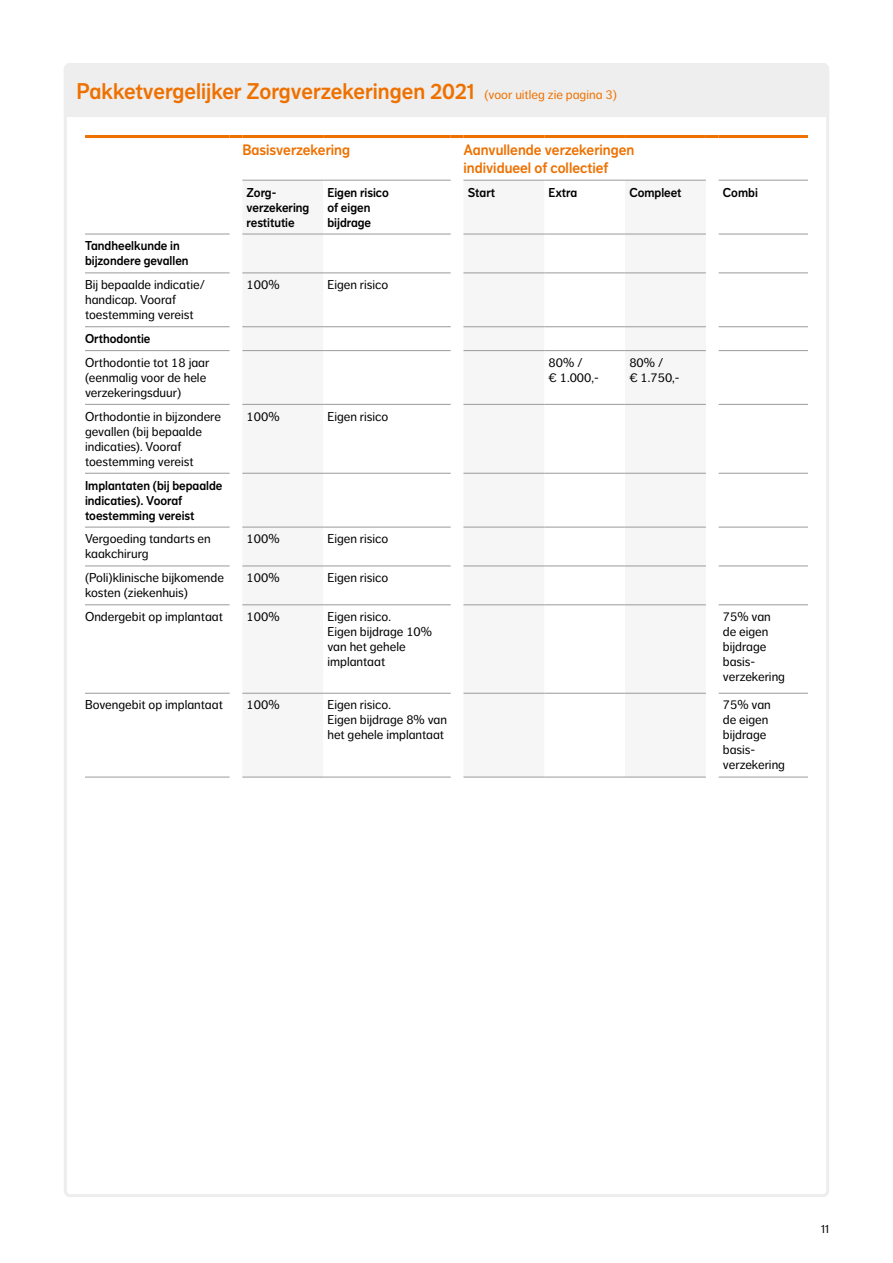
<style>
.page{position:relative;width:893px;height:1263px;background:#fff}
.page>*{position:absolute;margin:0;border:0;box-sizing:border-box;transform-origin:0 0}
.t1{font:22.5px "NN Dagny Display";color:#ee7100}
.t2{font:15px/18px "NN Dagny Display";color:#ee7100}
.t3{font:12.75px/15px "NN Dagny Text";color:#000}
.t4{font:12.75px/15px "NN Dagny Display";color:#000}
.t5{font:12px "NN Dagny Text";color:#000}
.s1{font-family:"NN Dagny Text";font-size:12.75px}
</style>
<div class="page">
<div style="left:64px;top:63px;width:765px;height:54px;background:#efeeee"></div>
<svg style="left:242px;top:273px;width:464px;height:420px;fill:#f6f6f7"></svg>
<hr style="left:85px;top:233px;width:145px;height:2px;background:#a6a5a5">
<hr style="left:242px;top:233px;width:81px;height:2px;background:#a6a5a5">
<hr style="left:323px;top:233px;width:128px;height:2px;background:#a6a5a5">
<hr style="left:463px;top:233px;width:81px;height:2px;background:#a6a5a5">
<hr style="left:544px;top:233px;width:81px;height:2px;background:#a6a5a5">
<hr style="left:625px;top:233px;width:81px;height:2px;background:#a6a5a5">
<hr style="left:719px;top:233px;width:89px;height:2px;background:#a6a5a5">
<hr style="left:85px;top:272px;width:145px;height:1px;background:#a6a5a5">
<hr style="left:242px;top:272px;width:81px;height:1px;background:#a6a5a5">
<hr style="left:323px;top:272px;width:128px;height:1px;background:#a6a5a5">
<hr style="left:463px;top:272px;width:81px;height:1px;background:#a6a5a5">
<hr style="left:544px;top:272px;width:81px;height:1px;background:#a6a5a5">
<hr style="left:625px;top:272px;width:81px;height:1px;background:#a6a5a5">
<hr style="left:719px;top:272px;width:89px;height:1px;background:#a6a5a5">
<hr style="left:85px;top:326px;width:145px;height:1px;background:#a6a5a5">
<hr style="left:242px;top:326px;width:81px;height:1px;background:#a6a5a5">
<hr style="left:323px;top:326px;width:128px;height:1px;background:#a6a5a5">
<hr style="left:463px;top:326px;width:81px;height:1px;background:#a6a5a5">
<hr style="left:544px;top:326px;width:81px;height:1px;background:#a6a5a5">
<hr style="left:625px;top:326px;width:81px;height:1px;background:#a6a5a5">
<hr style="left:719px;top:326px;width:89px;height:1px;background:#a6a5a5">
<hr style="left:85px;top:350px;width:145px;height:1px;background:#a6a5a5">
<hr style="left:242px;top:350px;width:81px;height:1px;background:#a6a5a5">
<hr style="left:323px;top:350px;width:128px;height:1px;background:#a6a5a5">
<hr style="left:463px;top:350px;width:81px;height:1px;background:#a6a5a5">
<hr style="left:544px;top:350px;width:81px;height:1px;background:#a6a5a5">
<hr style="left:625px;top:350px;width:81px;height:1px;background:#a6a5a5">
<hr style="left:719px;top:350px;width:89px;height:1px;background:#a6a5a5">
<hr style="left:85px;top:404px;width:145px;height:1px;background:#a6a5a5">
<hr style="left:242px;top:404px;width:81px;height:1px;background:#a6a5a5">
<hr style="left:323px;top:404px;width:128px;height:1px;background:#a6a5a5">
<hr style="left:463px;top:404px;width:81px;height:1px;background:#a6a5a5">
<hr style="left:544px;top:404px;width:81px;height:1px;background:#a6a5a5">
<hr style="left:625px;top:404px;width:81px;height:1px;background:#a6a5a5">
<hr style="left:719px;top:404px;width:89px;height:1px;background:#a6a5a5">
<hr style="left:85px;top:473px;width:145px;height:1px;background:#a6a5a5">
<hr style="left:242px;top:473px;width:81px;height:1px;background:#a6a5a5">
<hr style="left:323px;top:473px;width:128px;height:1px;background:#a6a5a5">
<hr style="left:463px;top:473px;width:81px;height:1px;background:#a6a5a5">
<hr style="left:544px;top:473px;width:81px;height:1px;background:#a6a5a5">
<hr style="left:625px;top:473px;width:81px;height:1px;background:#a6a5a5">
<hr style="left:719px;top:473px;width:89px;height:1px;background:#a6a5a5">
<hr style="left:85px;top:526px;width:145px;height:2px;background:#a6a5a5">
<hr style="left:242px;top:526px;width:81px;height:2px;background:#a6a5a5">
<hr style="left:323px;top:526px;width:128px;height:2px;background:#a6a5a5">
<hr style="left:463px;top:526px;width:81px;height:2px;background:#a6a5a5">
<hr style="left:544px;top:526px;width:81px;height:2px;background:#a6a5a5">
<hr style="left:625px;top:526px;width:81px;height:2px;background:#a6a5a5">
<hr style="left:719px;top:526px;width:89px;height:2px;background:#a6a5a5">
<hr style="left:85px;top:565px;width:145px;height:1px;background:#a6a5a5">
<hr style="left:242px;top:565px;width:81px;height:1px;background:#a6a5a5">
<hr style="left:323px;top:565px;width:128px;height:1px;background:#a6a5a5">
<hr style="left:463px;top:565px;width:81px;height:1px;background:#a6a5a5">
<hr style="left:544px;top:565px;width:81px;height:1px;background:#a6a5a5">
<hr style="left:625px;top:565px;width:81px;height:1px;background:#a6a5a5">
<hr style="left:719px;top:565px;width:89px;height:1px;background:#a6a5a5">
<hr style="left:85px;top:604px;width:145px;height:1px;background:#a6a5a5">
<hr style="left:242px;top:604px;width:81px;height:1px;background:#a6a5a5">
<hr style="left:323px;top:604px;width:128px;height:1px;background:#a6a5a5">
<hr style="left:463px;top:604px;width:81px;height:1px;background:#a6a5a5">
<hr style="left:544px;top:604px;width:81px;height:1px;background:#a6a5a5">
<hr style="left:625px;top:604px;width:81px;height:1px;background:#a6a5a5">
<hr style="left:719px;top:604px;width:89px;height:1px;background:#a6a5a5">
<hr style="left:85px;top:693px;width:145px;height:1px;background:#a6a5a5">
<hr style="left:242px;top:693px;width:81px;height:1px;background:#a6a5a5">
<hr style="left:323px;top:693px;width:128px;height:1px;background:#a6a5a5">
<hr style="left:463px;top:693px;width:81px;height:1px;background:#a6a5a5">
<hr style="left:544px;top:693px;width:81px;height:1px;background:#a6a5a5">
<hr style="left:625px;top:693px;width:81px;height:1px;background:#a6a5a5">
<hr style="left:719px;top:693px;width:89px;height:1px;background:#a6a5a5">
<hr style="left:85px;top:776px;width:145px;height:2px;background:#a6a5a5">
<hr style="left:242px;top:776px;width:81px;height:2px;background:#a6a5a5">
<hr style="left:323px;top:776px;width:128px;height:2px;background:#a6a5a5">
<hr style="left:463px;top:776px;width:81px;height:2px;background:#a6a5a5">
<hr style="left:544px;top:776px;width:81px;height:2px;background:#a6a5a5">
<hr style="left:625px;top:776px;width:81px;height:2px;background:#a6a5a5">
<hr style="left:719px;top:776px;width:89px;height:2px;background:#a6a5a5">
<hr style="left:85px;top:135px;width:145px;height:3px;background:#ee7100">
<svg style="left:230px;top:135px;width:12px;height:3px"></svg>
<hr style="left:242px;top:135px;width:81px;height:3px;background:#ee7100">
<hr style="left:323px;top:135px;width:128px;height:3px;background:#ee7100">
<svg style="left:451px;top:135px;width:12px;height:3px"></svg>
<hr style="left:463px;top:135px;width:81px;height:3px;background:#ee7100">
<hr style="left:544px;top:135px;width:81px;height:3px;background:#ee7100">
<hr style="left:625px;top:135px;width:81px;height:3px;background:#ee7100">
<svg style="left:706px;top:135px;width:13px;height:3px"></svg>
<hr style="left:719px;top:135px;width:89px;height:3px;background:#ee7100">
<hr style="left:242px;top:180px;width:81px;height:1px;background:#a6a5a5">
<hr style="left:323px;top:180px;width:128px;height:1px;background:#a6a5a5">
<hr style="left:463px;top:180px;width:81px;height:1px;background:#a6a5a5">
<hr style="left:544px;top:180px;width:81px;height:1px;background:#a6a5a5">
<hr style="left:625px;top:180px;width:81px;height:1px;background:#a6a5a5">
<hr style="left:719px;top:180px;width:89px;height:1px;background:#a6a5a5">
<h1 class="t1" style="left:77px;top:78px;width:542px">Pakketvergelijker Zorgverzekeringen 2021 <span class="s1">(voor uitleg zie pagina 3)</span></h1>
<p class="t2" style="left:242px;top:141px;width:109px">Basisverzekering</p>
<p class="t2" style="left:463px;top:141px;width:172px">Aanvullende verzekeringen individueel of collectief</p>
<p class="t4" style="left:247px;top:185px;width:64px">Zorg&shy;verzekering restitutie</p>
<p class="t4" style="left:327px;top:185px;width:63px">Eigen risico of eigen bijdrage</p>
<p class="t4" style="left:468px;top:185px;width:29px">Start</p>
<p class="t4" style="left:548px;top:185px;width:30px">Extra</p>
<p class="t4" style="left:629px;top:185px;width:54px">Compleet</p>
<p class="t4" style="left:723px;top:185px;width:36px">Combi</p>
<p class="t4" style="left:85px;top:238px;width:105px">Tandheelkunde in bijzondere gevallen</p>
<p class="t3" style="left:85px;top:277px;width:122px">Bij bepaalde indicatie/ handicap. Vooraf toestemming vereist</p>
<p class="t3" style="left:247px;top:277px;width:35px">100%</p>
<p class="t3" style="left:327px;top:277px;width:63px">Eigen risico</p>
<p class="t4" style="left:85px;top:331px;width:67px">Orthodontie</p>
<p class="t3" style="left:85px;top:355px;width:126px">Orthodontie tot 18 jaar (eenmalig voor de hele verzekeringsduur)</p>
<p class="t3" style="left:548px;top:355px;width:52px">80% /<br>€ 1.000,-</p>
<p class="t3" style="left:629px;top:355px;width:52px">80% /<br>€ 1.750,-</p>
<p class="t3" style="left:85px;top:409px;width:137px">Orthodontie in bijzondere gevallen (bij bepaalde indicaties). Vooraf toestemming vereist</p>
<p class="t3" style="left:247px;top:409px;width:35px">100%</p>
<p class="t3" style="left:327px;top:409px;width:63px">Eigen risico</p>
<p class="t4" style="left:85px;top:478px;width:139px">Implantaten (bij bepaalde indicaties). Vooraf toestemming vereist</p>
<p class="t3" style="left:85px;top:531px;width:127px">Vergoeding tandarts en kaakchirurg</p>
<p class="t3" style="left:247px;top:531px;width:35px">100%</p>
<p class="t3" style="left:327px;top:531px;width:63px">Eigen risico</p>
<p class="t3" style="left:85px;top:570px;width:140px">(Poli)klinische bijkomende kosten (ziekenhuis)</p>
<p class="t3" style="left:247px;top:570px;width:35px">100%</p>
<p class="t3" style="left:327px;top:570px;width:63px">Eigen risico</p>
<p class="t3" style="left:85px;top:609px;width:139px">Ondergebit op implantaat</p>
<p class="t3" style="left:247px;top:609px;width:35px">100%</p>
<p class="t3" style="left:327px;top:609px;width:106px">Eigen risico.<br>Eigen bijdrage 10% van het gehele implantaat</p>
<p class="t3" style="left:723px;top:609px;width:64px">75% van de eigen bijdrage basis&shy;verzekering</p>
<p class="t3" style="left:85px;top:698px;width:139px">Bovengebit op implantaat</p>
<p class="t3" style="left:247px;top:698px;width:35px">100%</p>
<p class="t3" style="left:327px;top:698px;width:121px">Eigen risico.<br>Eigen bijdrage 8% van het gehele implantaat</p>
<p class="t3" style="left:723px;top:697px;width:64px">75% van de eigen bijdrage basis&shy;verzekering</p>
<p class="t5" style="left:821px;top:1222px;width:10px">11</p>
</div>
